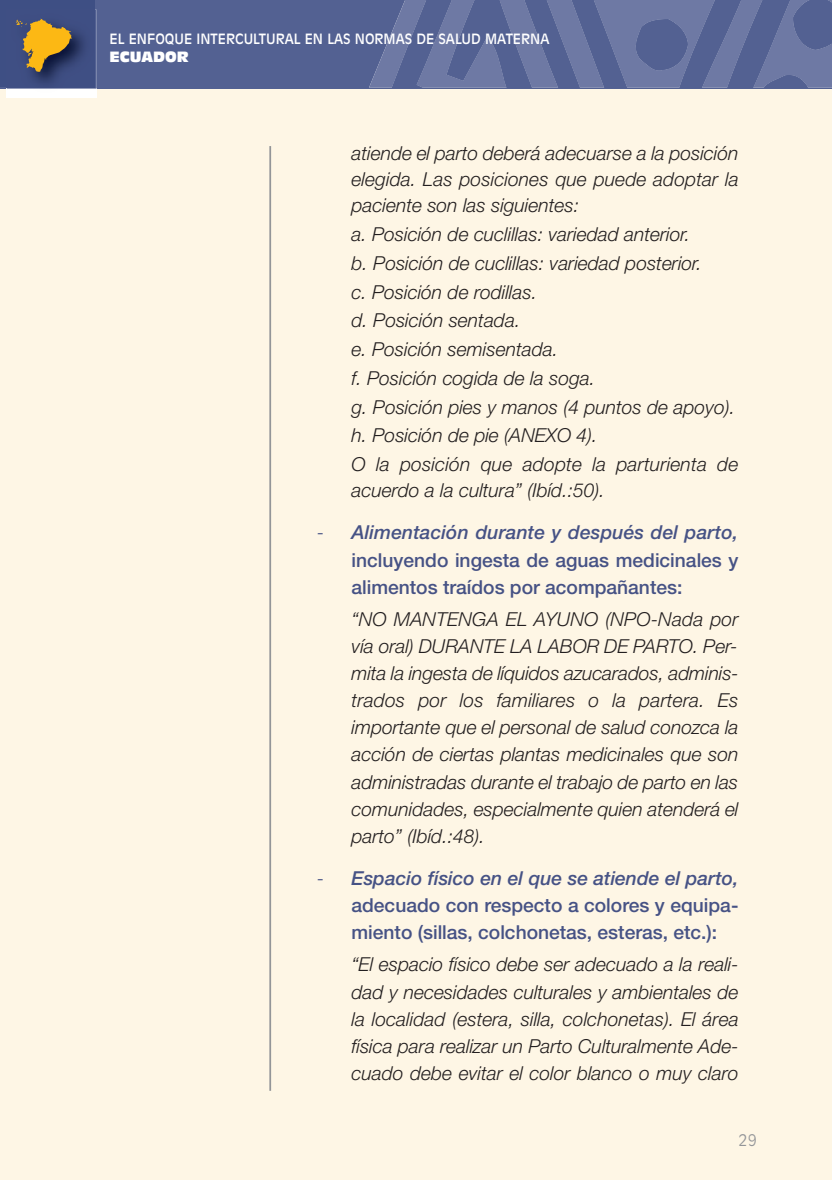
<style>
.page{position:relative;width:832px;height:1180px;background:#fff}
.page>*{position:absolute;margin:0;border:0;box-sizing:border-box;transform-origin:0 0}
.t1{font:italic 300 19.25px/27.1px "Helvetica Neue";color:#231f20;text-align:justify}
.t2{font:500 19.25px/27.1px "Helvetica Neue";color:#465285;text-align:justify}
.t3{font:300 15.75px "Incised 901 BT";color:#939598}
.t4{font:14px "Incised 901 BT";color:#fff}
.t5{font:14px "Incised 901 BT Compact";color:#fff}
.s1{font-weight:300}
.s2{font-style:italic}
</style>
<div class="page">
<div style="left:0;top:0;width:832px;height:1179px;background:#fef6e5"></div>
<div style="left:0;top:0;width:832px;height:89px;background:#536192"></div>
<svg style="left:369px;top:0;width:463px;height:88px"></svg>
<div style="left:0;top:0;width:95px;height:87px;background:#3e4f84"></div>
<img style="left:7px;top:89px;width:90px;height:8px">
<img style="left:7px;top:10px;width:90px;height:79px">
<img style="left:7px;top:10px;width:88px;height:77px">
<svg style="left:16px;top:19px;width:56px;height:53px"></svg>
<hr style="left:269px;top:146px;width:2px;height:944px;background:#939598">
<p class="t4" style="left:109px;top:34px;width:441px">EL ENFOQUE INTERCULTURAL EN LAS NORMAS DE SALUD MATERNA</p>
<p class="t5" style="left:109px;top:51px;width:81px">ECUADOR</p>
<p class="t1" style="left:351px;top:142px;width:389px;line-height:26.2px">atiende el parto deberá adecuarse a la posición elegida. Las posiciones que puede adoptar la paciente son las siguientes:</p>
<p class="t1" style="left:351px;top:222px;width:388px;line-height:28.7px;text-align:left">a. Posición de cuclillas: variedad anterior.<br>b. Posición de cuclillas: variedad posterior.<br>c. Posición de rodillas.<br>d. Posición sentada.<br>e. Posición semisentada.<br>f. Posición cogida de la soga.<br>g. Posición pies y manos (4 puntos de apoyo). h. Posición de pie (ANEXO 4).<br>O la posición que adopte la parturienta de</p>
<p class="t1" style="left:351px;top:478px;width:255px">acuerdo a la cultura” (Ibíd.:50).</p>
<p class="t2" style="left:351px;top:520px;width:388px;text-indent:-35px"><span class="s1">-</span> <span class="s2">Alimentación durante y después del parto, </span>incluyendo ingesta de aguas medicinales y alimentos traídos por acompañantes:</p>
<p class="t1" style="left:351px;top:607px;width:389px">“NO MANTENGA EL AYUNO (NPO-Nada por vía oral) DURANTE LA LABOR DE PARTO. Per&shy;mita la ingesta de líquidos azucarados, adminis&shy;trados por los familiares o la partera. Es importante que el personal de salud conozca la acción de ciertas plantas medicinales que son administradas durante el trabajo de parto en las comunidades, especialmente quien atenderá el parto” (Ibíd.:48).</p>
<p class="t2" style="left:351px;top:866px;width:388px;text-indent:-35px"><span class="s1">-</span> <span class="s2">Espacio físico en el que se atiende el parto, </span>adecuado con respecto a colores y equipa&shy;miento (sillas, colchonetas, esteras, etc.):</p>
<p class="t1" style="left:351px;top:952px;width:389px">“El espacio físico debe ser adecuado a la reali&shy;dad y necesidades culturales y ambientales de la localidad (estera, silla, colchonetas). El área física para realizar un Parto Culturalmente Ade&shy;cuado debe evitar el color blanco o muy claro</p>
<p class="t3" style="left:738px;top:1133px;width:20px">29</p>
</div>
